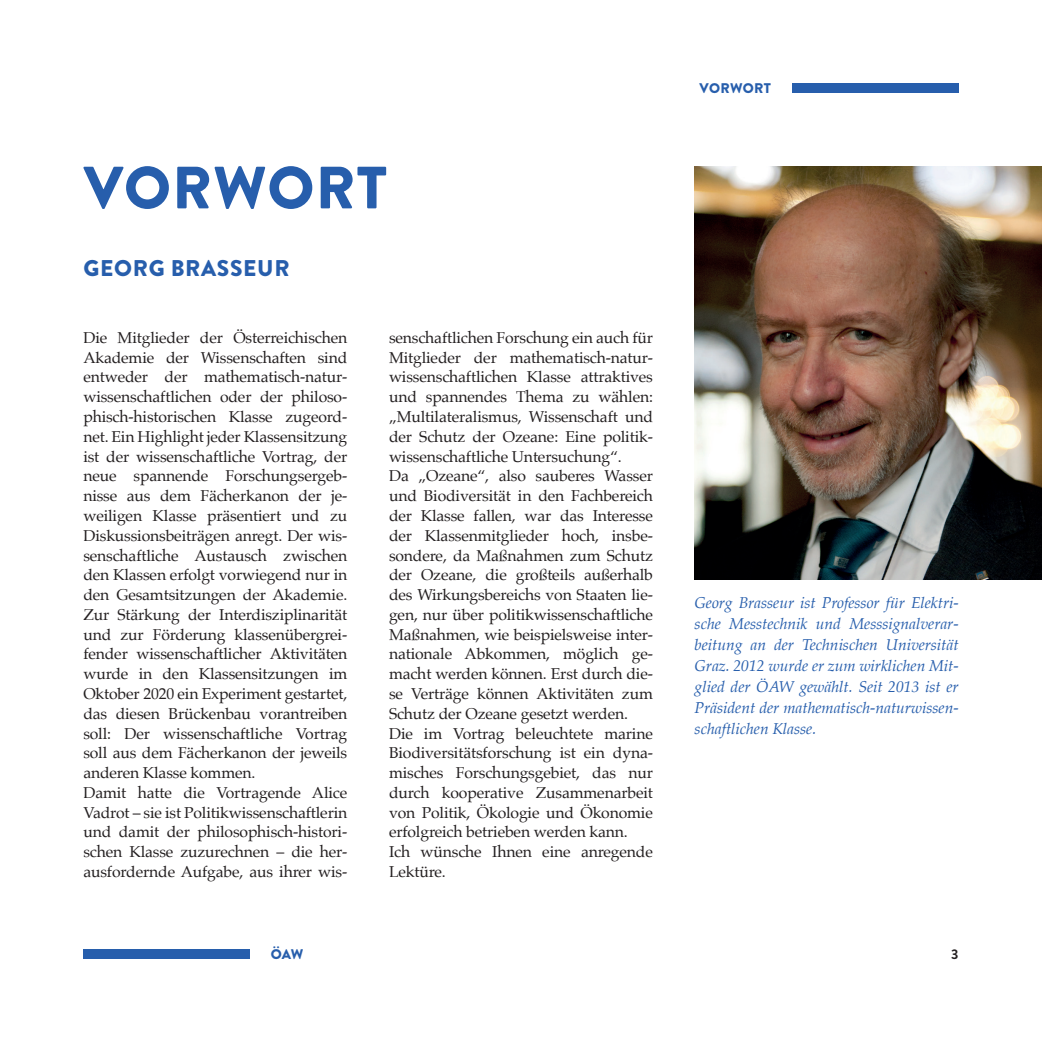
<style>
.page{position:relative;width:1042px;height:1042px;background:#fff}
.page>*{position:absolute;margin:0;border:0;box-sizing:border-box;transform-origin:0 0}
.Titel_1{font:900 59.5px "Brandon Grotesque";letter-spacing:.02em;color:#275eac}
.Titel_Autor{font:900 22.75px "Brandon Grotesque";letter-spacing:.03em;color:#275eac}
.Fließtext{font:15.75px/19.8px "Palatino";letter-spacing:-.01em;color:#231f20;text-align:justify}
.Bildlegende{font:italic 15.75px/21px "Palatino";letter-spacing:-.005em;color:#275eac;text-align:justify}
.t1{font:900 14px "Brandon Grotesque";letter-spacing:.015em;color:#275eac}
.t2{font:700 14px "Brandon Grotesque";color:#231f20}
</style>
<div class="page">
<div style="left:792px;top:83px;width:166px;height:10px;background:#275eac"></div>
<div style="left:83px;top:949px;width:167px;height:9px;background:#275eac"></div>
<img style="left:694px;top:167px;width:348px;height:413px">
<p class="Titel_1" style="left:84px;top:146px;width:305px">VORWORT</p>
<p class="Titel_Autor" style="left:83px;top:252px;width:208px">GEORG BRASSEUR</p>
<p class="Fließtext" style="left:83px;top:328px;width:265px">Die Mitglieder der Österreichischen Akademie der Wissenschaften sind entweder der mathematisch-natur&shy;wissenschaftlichen oder der philoso&shy;phisch-historischen Klasse zugeord&shy;net. Ein Highlight jeder Klassensitzung ist der wissenschaftliche Vortrag, der neue spannende Forschungsergeb&shy;nisse aus dem Fächerkanon der je&shy;weiligen Klasse präsentiert und zu Diskussionsbeiträgen anregt. Der wis&shy;senschaftliche Austausch zwischen den Klassen erfolgt vorwiegend nur in den Gesamtsitzungen der Akademie.<br>Zur Stärkung der Interdisziplinarität und zur Förderung klassenübergrei&shy;fender wissenschaftlicher Aktivitäten wurde in den Klassensitzungen im Oktober 2020 ein Experiment gestartet, das diesen Brückenbau vorantreiben soll: Der wissenschaftliche Vortrag soll aus dem Fächerkanon der jeweils anderen Klasse kommen.</p>
<p class="Fließtext" style="left:83px;top:782px;width:265px">Damit hatte die Vortragende Alice Vadrot – sie ist Politikwissenschaftlerin und damit der philosophisch-histori&shy;schen Klasse zuzurechnen – die her&shy;ausfordernde Aufgabe, aus ihrer wis-</p>
<p class="Fließtext" style="left:389px;top:328px;width:265px">senschaftlichen Forschung ein auch für Mitglieder der mathematisch-natur&shy;wissenschaftlichen Klasse attraktives und spannendes Thema zu wählen: „Multilateralismus, Wissenschaft und der Schutz der Ozeane: Eine politik&shy;wissenschaftliche Untersuchung“.</p>
<p class="Fließtext" style="left:389px;top:466px;width:265px">Da „Ozeane“, also sauberes Wasser und Biodiversität in den Fachbereich der Klasse fallen, war das Interesse der Klassenmitglieder hoch, insbe&shy;sondere, da Maßnahmen zum Schutz der Ozeane, die großteils außerhalb des Wirkungsbereichs von Staaten lie&shy;gen, nur über politikwissenschaftliche Maßnahmen, wie beispielsweise inter&shy;nationale Abkommen, möglich ge&shy;macht werden können. Erst durch die&shy;se Verträge können Aktivitäten zum Schutz der Ozeane gesetzt werden.</p>
<p class="Fließtext" style="left:389px;top:723px;width:265px">Die im Vortrag beleuchtete marine Biodiversitätsforschung ist ein dyna&shy;misches Forschungsgebiet, das nur durch kooperative Zusammenarbeit von Politik, Ökologie und Ökonomie erfolgreich betrieben werden kann.</p>
<p class="Fließtext" style="left:389px;top:841px;width:265px">Ich wünsche Ihnen eine anregende<br>Lektüre.</p>
<p class="t1" style="left:699px;top:78px;width:73px">VORWORT</p>
<p class="Bildlegende" style="left:694px;top:592px;width:265px">Georg Brasseur ist Professor für Elektri&shy;sche Messtechnik und Messsignalverar&shy;beitung an der Technischen Universität Graz. 2012 wurde er zum wirklichen Mit&shy;glied der ÖAW gewählt. Seit 2013 ist er Präsident der mathematisch-naturwissen&shy;schaftlichen Klasse.</p>
<p class="t1" style="left:271px;top:944px;width:34px">ÖAW</p>
<p class="t2" style="left:951px;top:944px;width:9px">3</p>
</div>
